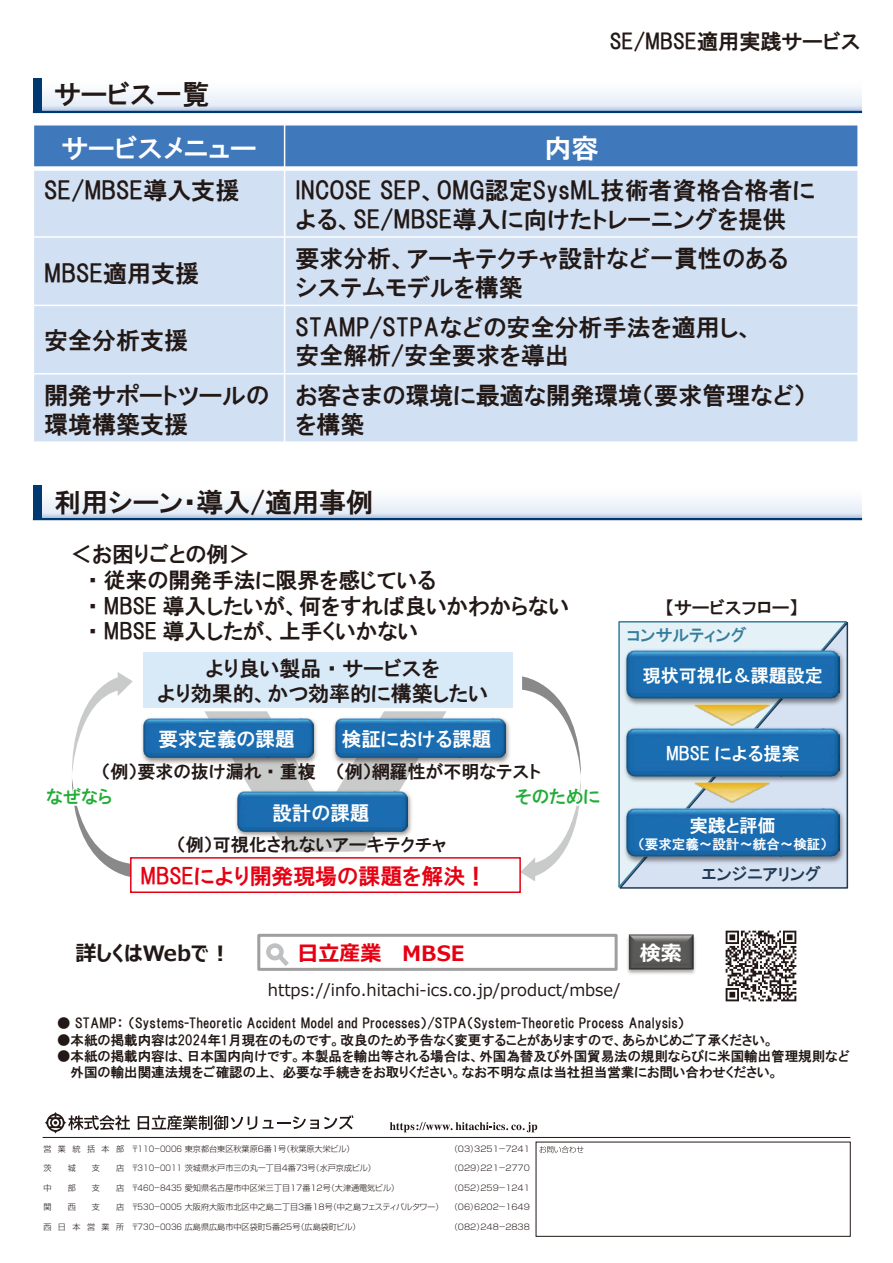
<style>
.page{position:relative;width:893px;height:1263px;background:#fff}
.page>*{position:absolute;margin:0;border:0;box-sizing:border-box;transform-origin:0 0}
.t1{font:27px "HGP Gothic E";color:#221815}
.t2{font:27px "HGP Gothic E";color:#fff}
.t3{font:24px/28.8px "HGP Gothic E";color:#221815}
.t4{font:21.9px "HGP Gothic E";color:#e60012}
.t5{font:21.75px/25.5px "HGP Gothic E";color:#221815}
.t6{font:21px/25.2px "HGP Gothic E";color:#221815;text-align:center}
.t7{font:700 21px "Meiryo UI";color:#221815}
.t8{font:700 21px "Meiryo UI";color:#e60012}
.t9{font:700 21px "Meiryo UI";color:#fff}
.t10{font:19.5px "HGP Gothic E";color:#fff}
.t11{font:18px "HGP Gothic E";color:#221815}
.t12{font:18px "HGP Gothic E";color:#fff}
.t13{font:18px "HGP Gothic E";color:#22ac38}
.t14{font:16.8px "HGP Gothic E";color:#367d9b}
.t15{font:16.8px "HGP Gothic E";color:#203955}
.t16{font:16.5px "Meiryo UI";color:#221815}
.t17{font:13.5px/16.2px "HGP Gothic E";color:#221815}
.t18{font:13.5px "HGP Gothic E";color:#fff}
.t19{font:300 8.1px "Shin Go Pro";color:#221815;scale:.9 1}
.t20{font:300 8.1px "Shin Go Pro";color:#221815}
</style>
<div class="page">
<svg style="left:540px;top:1146px;width:44px;height:7px"></svg>
<svg style="left:390px;top:1122px;width:147px;height:10px"></svg>
<svg style="left:44px;top:1111px;width:86px;height:23px"></svg>
<svg style="left:138px;top:1115px;width:119px;height:15px"></svg>
<svg style="left:263px;top:1115px;width:90px;height:14px"></svg>
<hr style="left:43px;top:1137px;width:807px;height:1px;background:#221815">
<svg style="left:41px;top:486px;width:821px;height:32px"></svg>
<div style="left:33px;top:486px;width:8px;height:33px;background:#003972"></div>
<hr style="left:33px;top:518px;width:829px;height:2px;background:#003972">
<svg style="left:41px;top:79px;width:821px;height:32px"></svg>
<div style="left:33px;top:79px;width:8px;height:33px;background:#003972"></div>
<hr style="left:33px;top:111px;width:829px;height:2px;background:#003972">
<img style="left:725px;top:930px;width:72px;height:72px">
<img style="left:627px;top:934px;width:69px;height:40px">
<div style="left:257px;top:934px;width:361px;height:37px;background:#fff;border:3px solid #9f9fa0"></div>
<div style="left:266px;top:943px;width:18px;height:17px;border:4px solid #bfc0c1;border-radius:50%"></div>
<svg style="left:273px;top:950px;width:21px;height:21px"></svg>
<div style="left:143px;top:652px;width:370px;height:56px;background:#d8e9f8"></div>
<svg style="left:618px;top:621px;width:231px;height:268px;background:#d2e0ec"></svg>
<svg style="left:204px;top:711px;width:243px;height:140px"></svg>
<svg style="left:72px;top:672px;width:61px;height:205px"></svg>
<svg style="left:521px;top:676px;width:60px;height:205px"></svg>
<div style="left:130px;top:857px;width:391px;height:36px;background:#fff;border:2px solid #e60012"></div>
<img style="left:330px;top:714px;width:180px;height:53px">
<img style="left:336px;top:718px;width:169px;height:40px">
<img style="left:621px;top:647px;width:227px;height:61px">
<img style="left:627px;top:651px;width:213px;height:48px">
<img style="left:621px;top:724px;width:227px;height:61px">
<img style="left:627px;top:728px;width:213px;height:48px">
<img style="left:621px;top:805px;width:227px;height:61px">
<img style="left:627px;top:809px;width:213px;height:48px">
<img style="left:142px;top:714px;width:179px;height:53px">
<img style="left:143px;top:718px;width:170px;height:40px">
<img style="left:232px;top:788px;width:184px;height:52px">
<img style="left:238px;top:792px;width:169px;height:39px">
<img style="left:694px;top:705px;width:76px;height:20px">
<img style="left:694px;top:782px;width:76px;height:21px">
<div style="left:33px;top:125px;width:252px;height:44px;background:#3f78bb"></div>
<div style="left:285px;top:125px;width:573px;height:44px;background:#3f78bb"></div>
<div style="left:33px;top:169px;width:252px;height:68px;background:#d1e0f3"></div>
<div style="left:285px;top:169px;width:573px;height:68px;background:#d1e0f3"></div>
<div style="left:33px;top:237px;width:252px;height:68px;background:#d1e0f3"></div>
<div style="left:285px;top:237px;width:573px;height:68px;background:#d1e0f3"></div>
<div style="left:33px;top:305px;width:252px;height:69px;background:#d1e0f3"></div>
<div style="left:285px;top:305px;width:573px;height:69px;background:#d1e0f3"></div>
<div style="left:33px;top:374px;width:252px;height:68px;background:#d1e0f3"></div>
<div style="left:285px;top:374px;width:573px;height:68px;background:#d1e0f3"></div>
<hr style="left:284px;top:124px;width:1px;height:319px;background:#fff">
<div style="left:33px;top:166px;width:826px;height:5px;background:#fff"></div>
<hr style="left:33px;top:236px;width:826px;height:2px;background:#fff">
<hr style="left:33px;top:305px;width:826px;height:1px;background:#fff">
<hr style="left:33px;top:373px;width:826px;height:1px;background:#fff">
<hr style="left:33px;top:124px;width:1px;height:319px;background:#fff">
<hr style="left:857px;top:124px;width:2px;height:319px;background:#fff">
<hr style="left:33px;top:441px;width:826px;height:2px;background:#fff">
<h1 class="t1" style="left:54px;top:81px;width:157px">サービス一覧</h1>
<h3 class="t6" style="left:610px;top:29px;width:252px">SE/MBSE適用実践サービス</h3>
<h1 class="t2" style="left:62px;top:135px;width:196px">サービスメニュー</h1>
<h1 class="t2" style="left:544px;top:135px;width:55px">内容</h1>
<h2 class="t3" style="left:44px;top:176px;width:197px">SE/MBSE導入支援</h2>
<h2 class="t3" style="left:295px;top:176px;width:521px">INCOSE SEP、OMG認定SysML技術者資格合格者による、SE/MBSE導入に向けたトレーニングを提供</h2>
<h2 class="t3" style="left:44px;top:258px;width:156px">MBSE適用支援</h2>
<h2 class="t3" style="left:295px;top:244px;width:494px">要求分析、アーキテクチャ設計など一貫性のあるシステムモデルを構築</h2>
<h2 class="t3" style="left:44px;top:325px;width:145px">安全分析支援</h2>
<h2 class="t3" style="left:295px;top:312px;width:460px">STAMP/STPAなどの安全分析手法を適用し、安全解析/安全要求を導出</h2>
<h2 class="t3" style="left:44px;top:381px;width:227px">開発サポートツールの環境構築支援</h2>
<h2 class="t3" style="left:295px;top:381px;width:512px">お客さまの環境に最適な開発環境（要求管理など）を構築</h2>
<h1 class="t1" style="left:54px;top:488px;width:321px">利用シーン・導入/適用事例</h1>
<h3 class="t5" style="left:70px;top:541px;width:181px">＜お困りごとの例＞</h3>
<h3 class="t5" style="left:88px;top:567px;width:483px">・従来の開発手法に限界を感じている<br>・ MBSE 導入したいが、何をすれば良いかわからない・ MBSE 導入したが、上手くいかない</h3>
<h3 class="t6" style="left:157px;top:656px;width:332px">より良い製品・サービスを<br>より効果的、かつ効率的に構築したい</h3>
<h3 class="t10" style="left:159px;top:730px;width:137px">要求定義の課題</h3>
<h3 class="t11" style="left:101px;top:762px;width:216px">（例）要求の抜け漏れ・重複</h3>
<h3 class="t10" style="left:342px;top:730px;width:151px">検証における課題</h3>
<h3 class="t11" style="left:336px;top:762px;width:207px">（例）網羅性が不明なテスト</h3>
<h3 class="t13" style="left:46px;top:788px;width:67px">なぜなら</h3>
<h3 class="t13" style="left:515px;top:788px;width:87px">そのために</h3>
<h3 class="t10" style="left:272px;top:803px;width:98px">設計の課題</h3>
<h3 class="t11" style="left:177px;top:835px;width:271px">（例）可視化されないアーキテクチャ</h3>
<h3 class="t4" style="left:140px;top:865px;width:348px">MBSEにより開発現場の課題を解決！</h3>
<h3 class="t11" style="left:665px;top:598px;width:135px">【サービスフロー】</h3>
<p class="t14" style="left:627px;top:627px;width:121px">コンサルティング</p>
<h3 class="t12" style="left:643px;top:667px;width:181px">現状可視化＆課題設定</h3>
<h3 class="t12" style="left:666px;top:744px;width:135px">MBSE による提案</h3>
<h3 class="t12" style="left:690px;top:817px;width:87px">実践と評価</h3>
<p class="t18" style="left:638px;top:838px;width:190px">（要求定義～設計～統合～検証）</p>
<p class="t15" style="left:701px;top:865px;width:121px">エンジニアリング</p>
<h3 class="t7" style="left:76px;top:939px;width:157px">詳しくはWebで︕</h3>
<h3 class="t8" style="left:297px;top:938px;width:169px">日立産業 MBSE</h3>
<h3 class="t9" style="left:640px;top:938px;width:44px">検索</h3>
<p class="t16" style="left:268px;top:979px;width:354px">https://info.hitachi-ics.co.jp/product/mbse/</p>
<p class="t17" style="left:57px;top:1015px;width:629px">● STAMP：（Systems-Theoretic Accident Model and Processes）/STPA（System-Theoretic Process Analysis）</p>
<p class="t17" style="left:57px;top:1031px;width:718px">●本紙の掲載内容は2024年1月現在のものです。改良のため予告なく変更することがありますので、あらかじめご了承ください。</p>
<p class="t17" style="left:71px;top:1048px;width:781px;text-indent:-14px">●本紙の掲載内容は、日本国内向けです。本製品を輸出等される場合は、外国為替及び外国貿易法の規則ならびに米国輸出管理規則など外国の輸出関連法規をご確認の上、 必要な手続きをお取りください。なお不明な点は当社担当営業にお問い合わせください。</p>
<p class="t20" style="left:43px;top:1142px;width:82px">営業統括本部</p>
<p class="t20" style="left:43px;top:1161px;width:10px">茨</p>
<p class="t20" style="left:68px;top:1161px;width:10px">城</p>
<p class="t20" style="left:92px;top:1161px;width:10px">支</p>
<p class="t20" style="left:116px;top:1161px;width:10px">店</p>
<p class="t20" style="left:43px;top:1181px;width:10px">中</p>
<p class="t20" style="left:68px;top:1181px;width:10px">部</p>
<p class="t20" style="left:92px;top:1181px;width:10px">支</p>
<p class="t20" style="left:116px;top:1181px;width:10px">店</p>
<p class="t20" style="left:43px;top:1200px;width:10px">関</p>
<p class="t20" style="left:68px;top:1200px;width:10px">西</p>
<p class="t20" style="left:92px;top:1200px;width:10px">支</p>
<p class="t20" style="left:116px;top:1200px;width:10px">店</p>
<p class="t20" style="left:43px;top:1220px;width:82px">西日本営業所</p>
<p class="t19" style="left:131px;top:1142px;width:250px">〒110－0006 東京都台東区秋葉原6番1号（秋葉原大栄ビル）</p>
<p class="t20" style="left:450px;top:1142px;width:82px">（03）3251－7241</p>
<p class="t19" style="left:131px;top:1161px;width:273px">〒310－0011 茨城県水戸市三の丸一丁目４番７３号（水戸京成ビル）</p>
<p class="t20" style="left:450px;top:1161px;width:82px">（029）221－2770</p>
<p class="t19" style="left:131px;top:1181px;width:299px">〒460－8435 愛知県名古屋市中区栄三丁目17番12号（大津通電気ビル）</p>
<p class="t20" style="left:450px;top:1181px;width:82px">（052）259－1241</p>
<p class="t19" style="left:131px;top:1200px;width:444px">〒530－0005 大阪府大阪市北区中之島二丁目3番18号（中之島フェスティバルタワー） （06）6202－1649</p>
<p class="t19" style="left:131px;top:1220px;width:256px">〒730－0036 広島県広島市中区袋町5番25号（広島袋町ビル）</p>
<p class="t20" style="left:450px;top:1220px;width:82px">（082）248－2838</p>
</div>
